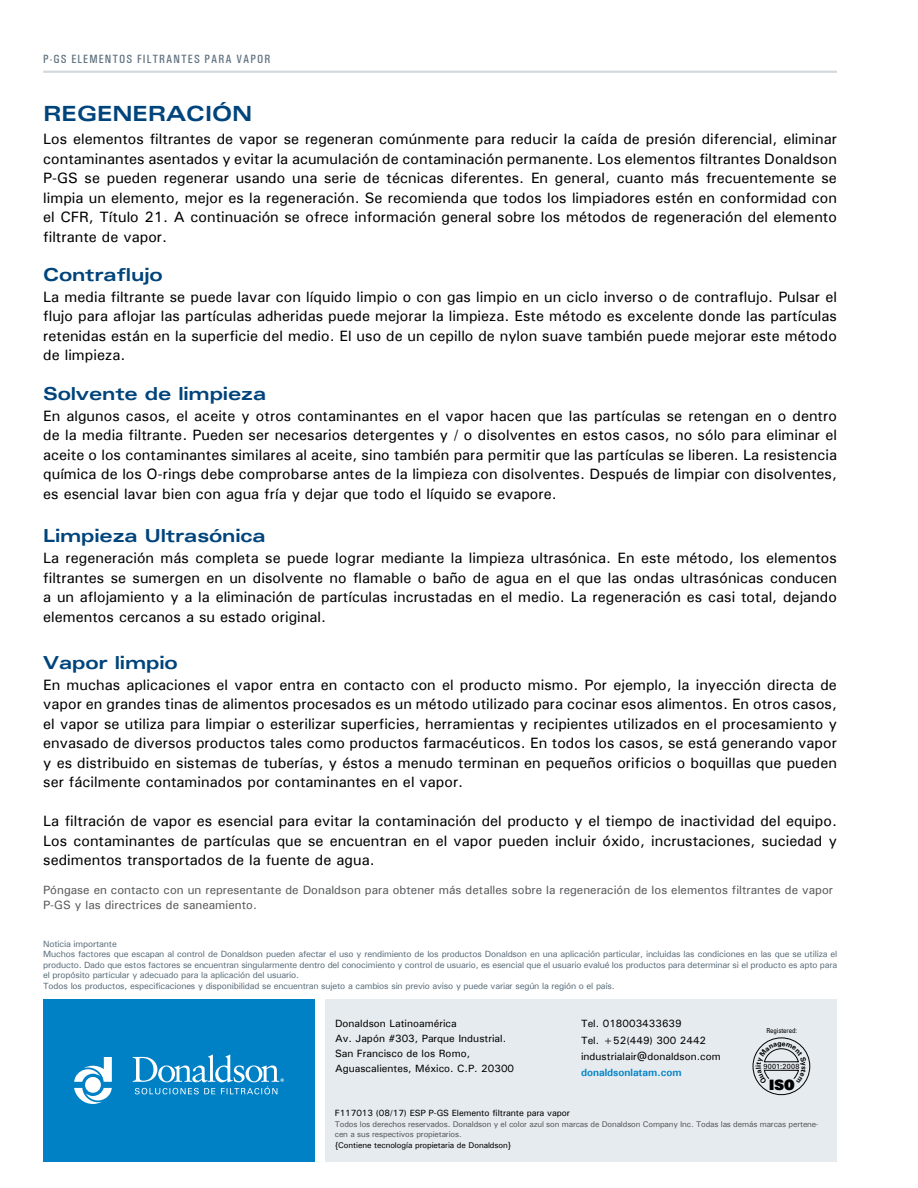
<style>
.page{position:relative;width:918px;height:1188px;background:#fff}
.page>*{position:absolute;margin:0;border:0;box-sizing:border-box;transform-origin:0 0}
.Section_Headline{font:700 expanded 21px "Univers";letter-spacing:-.01em;color:#00447c}
.Section_Headline-2{font:700 expanded 18px "Univers";letter-spacing:-.01em;color:#00447c}
.body{font:500 15px/19.5px "Univers";color:#000;text-align:justify}
.t1{font:14.4px "Univers LT Std X Black";color:#000;scale:.93 1}
.t2{font:500 12px/14.4px "Univers";color:#58595b}
.t3{font:500 condensed 12px "Univers";letter-spacing:.09em;color:#5c6f7c}
.t4{font:500 10.5px/15px "Univers";color:#000}
.t5{font:700 10.5px "Univers";color:#0081c6}
.t6{font:500 9px/10.5px "Univers";letter-spacing:-.02em;color:#5c6f7c}
.t7{font:500 9px "Univers";letter-spacing:-.01em;color:#000}
.t8{font:500 8.25px/10.5px "Univers";letter-spacing:-.02em;color:#58595b}
.t9{font:500 8.25px "Univers";letter-spacing:-.01em;color:#000}
.t10{font:7.35px "Univers LT Std";letter-spacing:.02em;color:#000}
.t11{font:condensed 6.9px "Univers LT Std";letter-spacing:-.01em;color:#000}
</style>
<div class="page">
<div style="left:43px;top:999px;width:272px;height:163px;background:#0081c6"></div>
<div style="left:325px;top:999px;width:512px;height:163px;background:#e6ebef"></div>
<div style="left:753px;top:1038px;width:57px;height:57px;border:1px solid #000;border-radius:50%"></div>
<hr style="left:43px;top:71px;width:794px;height:2px;background:#d2d9de">
<svg style="left:74px;top:1057px;width:38px;height:47px"></svg>
<svg style="left:133px;top:1055px;width:151px;height:39px"></svg>
<svg style="left:756px;top:1042px;width:50px;height:42px"></svg>
<p class="t3" style="left:43px;top:52px;width:229px">P-GS ELEMENTOS FILTRANTES PARA VAPOR</p>
<p class="Section_Headline" style="left:43px;top:102px;width:211px">REGENERACIÓN</p>
<p class="body" style="left:43px;top:129px;width:795px">Los elementos filtrantes de vapor se regeneran comúnmente para reducir la caída de presión diferencial, eliminar contaminantes asentados y evitar la acumulación de contaminación permanente. Los elementos filtrantes Donaldson P-GS se pueden regenerar usando una serie de técnicas diferentes. En general, cuanto más frecuentemente se limpia un elemento, mejor es la regeneración. Se recomienda que todos los limpiadores estén en conformidad con el CFR, Título 21. A continuación se ofrece información general sobre los métodos de regeneración del elemento filtrante de vapor.</p>
<p class="Section_Headline-2" style="left:43px;top:264px;width:121px">Contraflujo</p>
<p class="body" style="left:43px;top:287px;width:795px">La media filtrante se puede lavar con líquido limpio o con gas limpio en un ciclo inverso o de contraflujo. Pulsar el flujo para aflojar las partículas adheridas puede mejorar la limpieza. Este método es excelente donde las partículas retenidas están en la superficie del medio. El uso de un cepillo de nylon suave también puede mejorar este método de limpieza.</p>
<p class="Section_Headline-2" style="left:43px;top:383px;width:225px">Solvente de limpieza</p>
<p class="body" style="left:43px;top:406px;width:795px">En algunos casos, el aceite y otros contaminantes en el vapor hacen que las partículas se retengan en o dentro de la media filtrante. Pueden ser necesarios detergentes y / o disolventes en estos casos, no sólo para eliminar el aceite o los contaminantes similares al aceite, sino también para permitir que las partículas se liberen. La resistencia química de los O-rings debe comprobarse antes de la limpieza con disolventes. Después de limpiar con disolventes, es esencial lavar bien con agua fría y dejar que todo el líquido se evapore.</p>
<p class="Section_Headline-2" style="left:43px;top:526px;width:224px">Limpieza Ultrasónica</p>
<p class="body" style="left:43px;top:548px;width:795px">La regeneración más completa se puede lograr mediante la limpieza ultrasónica. En este método, los elementos filtrantes se sumergen en un disolvente no flamable o baño de agua en el que las ondas ultrasónicas conducen a un aflojamiento y a la eliminación de partículas incrustadas en el medio. La regeneración es casi total, dejando elementos cercanos a su estado original.</p>
<p class="Section_Headline-2" style="left:43px;top:652px;width:136px">Vapor limpio</p>
<p class="body" style="left:43px;top:675px;width:795px">En muchas aplicaciones el vapor entra en contacto con el producto mismo. Por ejemplo, la inyección directa de vapor en grandes tinas de alimentos procesados es un método utilizado para cocinar esos alimentos. En otros casos, el vapor se utiliza para limpiar o esterilizar superficies, herramientas y recipientes utilizados en el procesamiento y envasado de diversos productos tales como productos farmacéuticos. En todos los casos, se está generando vapor y es distribuido en sistemas de tuberías, y éstos a menudo terminan en pequeños orificios o boquillas que pueden ser fácilmente contaminados por contaminantes en el vapor.</p>
<p class="body" style="left:43px;top:811px;width:795px">La filtración de vapor es esencial para evitar la contaminación del producto y el tiempo de inactividad del equipo.<br>Los contaminantes de partículas que se encuentran en el vapor pueden incluir óxido, incrustaciones, suciedad y sedimentos transportados de la fuente de agua.</p>
<p class="t2" style="left:43px;top:883px;width:791px">Póngase en contacto con un representante de Donaldson para obtener más detalles sobre la regeneración de los elementos filtrantes de vapor<br>P-GS y las directrices de saneamiento.</p>
<p class="t6" style="left:43px;top:938px;width:796px">Noticia importante<br>Muchos factores que escapan al control de Donaldson pueden afectar el uso y rendimiento de los productos Donaldson en una aplicación particular, incluidas las condiciones en las que se utiliza el producto. Dado que estos factores se encuentran singularmente dentro del conocimiento y control de usuario, es esencial que el usuario evalué los productos para determinar si el producto es apto para el propósito particular y adecuado para la aplicación del usuario.<br>Todos los productos, especificaciones y disponibilidad se encuentran sujeto a cambios sin previo aviso y puede variar según la región o el país.</p>
<p class="t4" style="left:335px;top:1016px;width:181px">Donaldson Latinoamérica<br>Av. Japón #303, Parque Industrial.<br>San Francisco de los Romo,<br>Aguascalientes, México. C.P. 20300</p>
<p class="t4" style="left:581px;top:1015px;width:141px;line-height:16.4px">Tel. 018003433639<br>Tel. +52(449) 300 2442 industrialair@donaldson.com</p>
<p class="t5" style="left:581px;top:1066px;width:102px">donaldsonlatam.com</p>
<p class="t11" style="left:766px;top:1027px;width:32px">Registered:</p>
<p class="t10" style="left:764px;top:1062px;width:37px">9001:2008</p>
<p class="t1" style="left:769px;top:1075px;width:29px">ISO</p>
<p class="t7" style="left:335px;top:1107px;width:237px">F117013 (08/17) ESP P-GS Elemento filtrante para vapor</p>
<p class="t8" style="left:335px;top:1118px;width:485px">Todos los derechos reservados. Donaldson y el color azul son marcas de Donaldson Company Inc. Todas las demás marcas pertene&shy;cen a sus respectivos propietarios.</p>
<p class="t9" style="left:335px;top:1140px;width:178px">{Contiene tecnología propietaria de Donaldson}</p>
</div>
